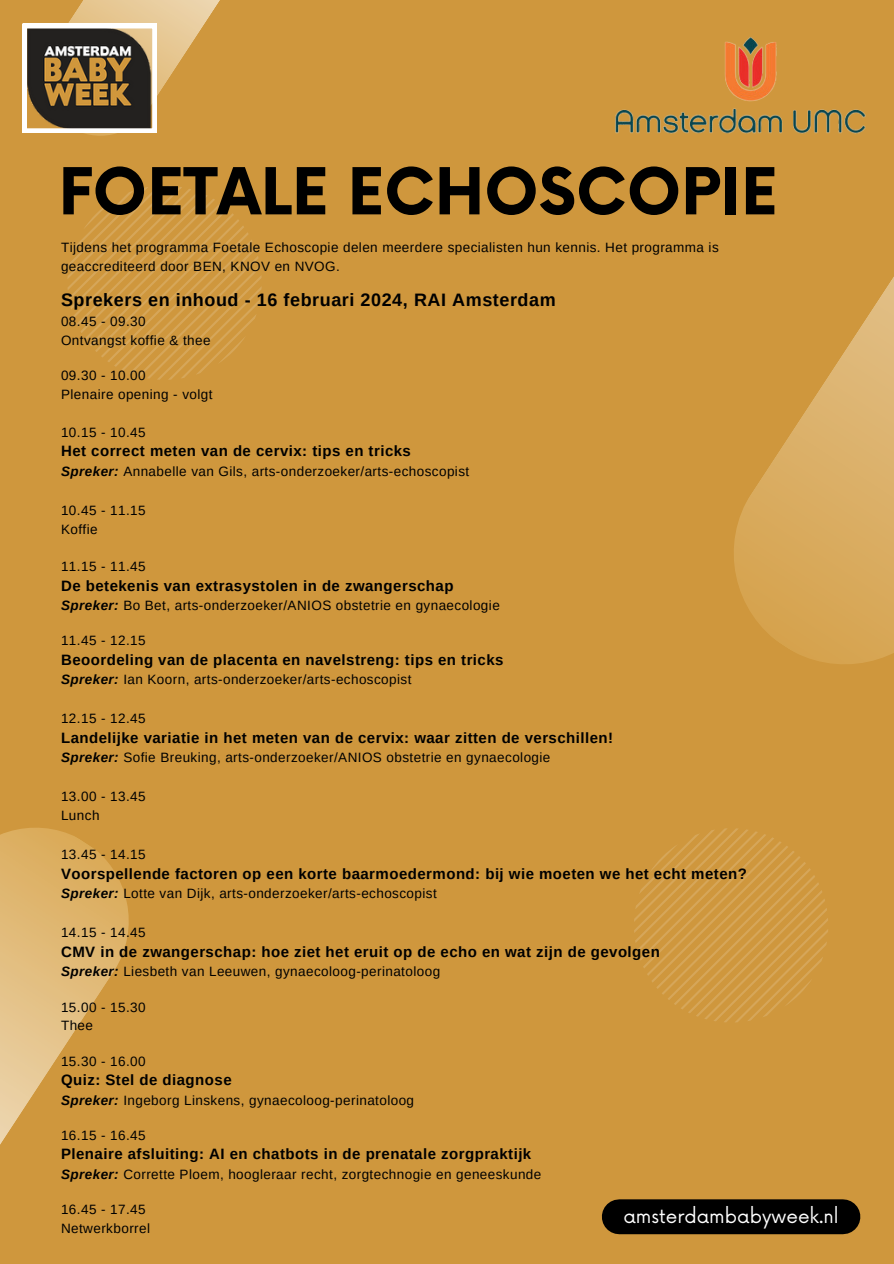
<style>
.page{position:relative;width:894px;height:1264px;background:#fff}
.page>*{position:absolute;margin:0;border:0;box-sizing:border-box;transform-origin:0 0}
.t1{font:700 63px "Now";color:#000}
.t2{font:18.45px "Now";color:#fff}
.t3{font:700 18px "Arimo";letter-spacing:.03em;color:#000}
.t4{font:700 15px "Arimo";letter-spacing:.03em;color:#000}
.t5{font:13.5px/18.8px "Arimo";letter-spacing:.03em;color:#000}
.s1{font-weight:700;font-style:italic}
</style>
<div class="page">
<div style="left:0;top:0;width:893px;height:1263px;background:#cf973d"></div>
<svg style="left:691px;top:158px;width:202px;height:548px;background:#d29e4a"></svg>
<svg style="left:633px;top:828px;width:195px;height:194px;background:#d09a42"></svg>
<svg style="left:0;top:792px;width:164px;height:460px;background:#d5a351"></svg>
<svg style="left:67px;top:186px;width:194px;height:194px;background:#d09a42"></svg>
<div style="left:619px;top:1199px;width:223px;height:35px;background:#000"></div>
<svg style="left:21px;top:0;width:240px;height:158px;background:#af8b50"></svg>
<img style="left:609px;top:28px;width:263px;height:109px">
<p class="t1" style="left:58px;top:158px;width:720px">FOETALE ECHOSCOPIE</p>
<p class="t5" style="left:61px;top:238px;width:659px">Tijdens het programma Foetale Echoscopie delen meerdere specialisten hun kennis. Het programma is geaccrediteerd door BEN, KNOV en NVOG.</p>
<p class="t3" style="left:61px;top:290px;width:496px">Sprekers en inhoud - 16 februari 2024, RAI Amsterdam</p>
<p class="t5" style="left:61px;top:312px;width:86px">08.45 - 09.30</p>
<p class="t5" style="left:61px;top:331px;width:151px">Ontvangst koffie &amp; thee</p>
<p class="t5" style="left:61px;top:366px;width:86px">09.30 - 10.00</p>
<p class="t5" style="left:61px;top:385px;width:153px">Plenaire opening - volgt</p>
<p class="t5" style="left:61px;top:422px;width:86px">10.15 - 10.45</p>
<p class="t4" style="left:61px;top:442px;width:351px">Het correct meten van de cervix: tips en tricks</p>
<p class="t5" style="left:61px;top:461px;width:409px"><span class="s1">Spreker:</span> Annabelle van Gils, arts-onderzoeker/arts-echoscopist</p>
<p class="t5" style="left:61px;top:500px;width:86px">10.45 - 11.15</p>
<p class="t5" style="left:61px;top:519px;width:38px">Koffie</p>
<p class="t5" style="left:61px;top:557px;width:86px">11.15 - 11.45</p>
<p class="t4" style="left:61px;top:577px;width:394px">De betekenis van extrasystolen in de zwangerschap</p>
<p class="t5" style="left:61px;top:596px;width:440px"><span class="s1">Spreker:</span> Bo Bet, arts-onderzoeker/ANIOS obstetrie en gynaecologie</p>
<p class="t5" style="left:61px;top:631px;width:86px">11.45 - 12.15</p>
<p class="t4" style="left:61px;top:651px;width:444px">Beoordeling van de placenta en navelstreng: tips en tricks</p>
<p class="t5" style="left:61px;top:670px;width:352px"><span class="s1">Spreker:</span> Ian Koorn, arts-onderzoeker/arts-echoscopist</p>
<p class="t5" style="left:61px;top:709px;width:86px">12.15 - 12.45</p>
<p class="t4" style="left:61px;top:729px;width:553px">Landelijke variatie in het meten van de cervix: waar zitten de verschillen!</p>
<p class="t5" style="left:61px;top:748px;width:491px"><span class="s1">Spreker:</span> Sofie Breuking, arts-onderzoeker/ANIOS obstetrie en gynaecologie</p>
<p class="t5" style="left:61px;top:787px;width:86px">13.00 - 13.45</p>
<p class="t5" style="left:61px;top:806px;width:40px">Lunch</p>
<p class="t5" style="left:61px;top:845px;width:86px">13.45 - 14.15</p>
<p class="t4" style="left:61px;top:865px;width:687px">Voorspellende factoren op een korte baarmoedermond: bij wie moeten we het echt meten?</p>
<p class="t5" style="left:61px;top:884px;width:377px"><span class="s1">Spreker:</span> Lotte van Dijk, arts-onderzoeker/arts-echoscopist</p>
<p class="t5" style="left:61px;top:923px;width:86px">14.15 - 14.45</p>
<p class="t4" style="left:61px;top:943px;width:600px">CMV in de zwangerschap: hoe ziet het eruit op de echo en wat zijn de gevolgen</p>
<p class="t5" style="left:61px;top:962px;width:380px"><span class="s1">Spreker:</span> Liesbeth van Leeuwen, gynaecoloog-perinatoloog</p>
<p class="t5" style="left:61px;top:997px;width:86px">15.00 - 15.30</p>
<p class="t5" style="left:61px;top:1016px;width:34px">Thee</p>
<p class="t5" style="left:61px;top:1051px;width:86px">15.30 - 16.00</p>
<p class="t4" style="left:61px;top:1071px;width:172px">Quiz: Stel de diagnose</p>
<p class="t5" style="left:61px;top:1090px;width:354px"><span class="s1">Spreker:</span> Ingeborg Linskens, gynaecoloog-perinatoloog</p>
<p class="t5" style="left:61px;top:1125px;width:86px">16.15 - 16.45</p>
<p class="t4" style="left:61px;top:1145px;width:471px">Plenaire afsluiting: AI en chatbots in de prenatale zorgpraktijk</p>
<p class="t5" style="left:61px;top:1164px;width:481px"><span class="s1">Spreker:</span> Corrette Ploem, hoogleraar recht, zorgtechnogie en geneeskunde</p>
<p class="t5" style="left:61px;top:1199px;width:86px">16.45 - 17.45</p>
<p class="t5" style="left:61px;top:1218px;width:90px">Netwerkborrel</p>
<p class="t2" style="left:623px;top:1205px;width:217px">amsterdambabyweek.nl</p>
</div>
